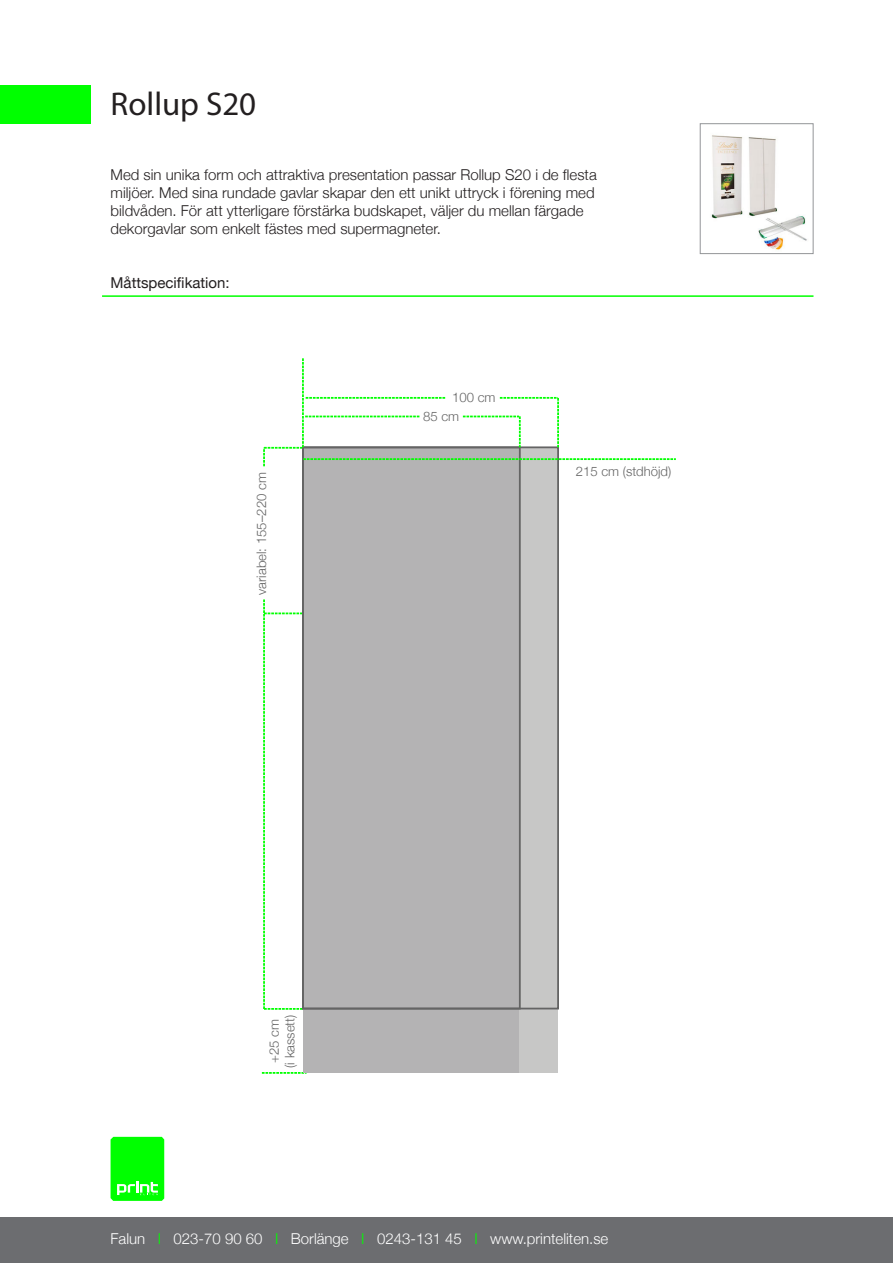
<style>
.page{position:relative;width:893px;height:1263px;background:#fff}
.page>*{position:absolute;margin:0;border:0;box-sizing:border-box;transform-origin:0 0}
.t1{font:33px "Myriad Pro";color:#231f20}
.t2{font:300 15px/18px "Helvetica Neue";color:#231f20}
.t3{font:300 15px "Helvetica Neue";color:#fff}
.t4{font:15px "Helvetica Neue";color:#231f20}
.t5{font:300 13.2px/15.8px "Helvetica Neue";color:#646464;text-align:center}
.s1{color:#0f0}
</style>
<div class="page">
<div style="left:0;top:1217px;width:893px;height:46px;background:#6c6d70"></div>
<svg style="left:263px;top:599px;width:40px;height:411px"></svg>
<svg style="left:262px;top:1072px;width:45px;height:2px"></svg>
<div style="left:303px;top:447px;width:217px;height:625px;background:#b4b3b4"></div>
<div style="left:520px;top:447px;width:38px;height:625px;background:#c7c7c6"></div>
<div style="left:302px;top:446px;width:219px;height:563px;border:2px solid #646464"></div>
<svg style="left:263px;top:358px;width:413px;height:108px"></svg>
<div style="left:0;top:85px;width:91px;height:38px;background:#0f0"></div>
<hr style="left:102px;top:295px;width:711px;height:2px;background:#0f0">
<svg style="left:111px;top:1137px;width:53px;height:64px;background:#1f1"></svg>
<img style="left:711px;top:135px;width:96px;height:115px">
<div style="left:700px;top:123px;width:113px;height:131px;border:1px solid #939598"></div>
<p class="t1" style="left:111px;top:84px;width:147px">Rollup S20</p>
<p class="t2" style="left:111px;top:165px;width:488px">Med sin unika form och attraktiva presentation passar Rollup S20 i de flesta miljöer. Med sina rundade gavlar skapar den ett unikt uttryck i förening med bildvåden. För att ytterligare förstärka budskapet, väljer du mellan färgade dekorgavlar som enkelt fästes med supermagneter.</p>
<p class="t4" style="left:111px;top:274px;width:121px">Måttspecifikation:</p>
<p class="t5" style="left:452px;top:389px;width:45px">100 cm</p>
<p class="t5" style="left:253px;top:595px;width:124px;rotate:-90deg">variabel: 155–220 cm</p>
<p class="t5" style="left:423px;top:408px;width:38px">85 cm</p>
<p class="t5" style="left:576px;top:463px;width:97px">215 cm (stdhöjd)</p>
<p class="t5" style="left:266px;top:1068px;width:55px;rotate:-90deg">+25 cm<br>(i kassett)</p>
<p class="t3" style="left:111px;top:1230px;width:499px">Falun <span class="s1">I</span> 023-70 90 60 <span class="s1">I</span> Borlänge <span class="s1">I</span> 0243-131 45 <span class="s1">I</span> www.printeliten.se</p>
</div>
